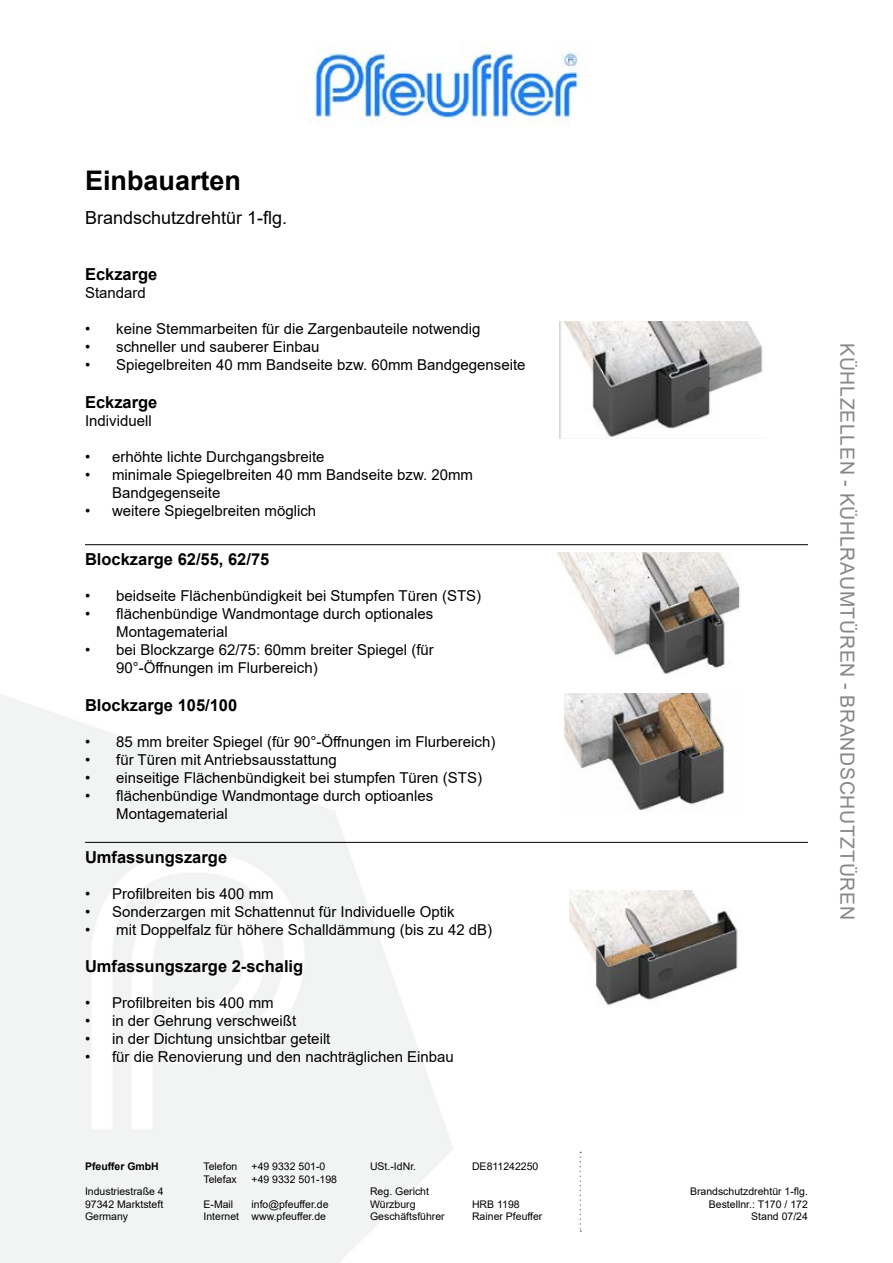
<style>
.page{position:relative;width:893px;height:1263px;background:#fff}
.page>*{position:absolute;margin:0;border:0;box-sizing:border-box;transform-origin:0 0}
.t1{font:700 27px "Arial";color:#000}
.t2{font:19.5px "Arial";letter-spacing:.035em;color:#878787}
.t3{font:18px "Arial";color:#000}
.t4{font:700 16.5px "Arial";color:#000}
.t5{font:15px/18px "Arial";color:#000}
.t6{font:10.5px/12.6px "Arial";color:#000;text-align:right}
.t7{font:700 10.5px "Arial";color:#000}
</style>
<div class="page">
<img style="left:314px;top:43px;width:274px;height:85px">
<svg style="left:579px;top:1152px;width:2px;height:80px"></svg>
<hr style="left:85px;top:842px;width:723px;height:1px;background:#000">
<hr style="left:85px;top:544px;width:723px;height:1px;background:#000">
<img style="left:560px;top:322px;width:203px;height:116px">
<img style="left:557px;top:553px;width:183px;height:121px">
<img style="left:563px;top:693px;width:162px;height:118px">
<img style="left:569px;top:890px;width:172px;height:116px">
<h1 class="t1" style="left:85px;top:161px;width:158px">Einbauarten</h1>
<p class="t3" style="left:85px;top:205px;width:204px">Brandschutzdrehtür 1-flg.</p>
<p class="t4" style="left:85px;top:262px;width:74px">Eckzarge</p>
<p class="t5" style="left:85px;top:284px;width:62px">Standard</p>
<p class="t5" style="left:85px;top:320px;width:397px">• keine Stemmarbeiten für die Zargenbauteile notwendig</p>
<p class="t5" style="left:85px;top:338px;width:236px">• schneller und sauberer Einbau</p>
<p class="t5" style="left:85px;top:356px;width:442px">• Spiegelbreiten 40 mm Bandseite bzw. 60mm Bandgegenseite</p>
<p class="t4" style="left:85px;top:390px;width:74px">Eckzarge</p>
<p class="t5" style="left:85px;top:411px;width:68px">Individuell</p>
<p class="t5" style="left:85px;top:447px;width:241px">• erhöhte lichte Durchgangsbreite</p>
<p class="t5" style="left:112px;top:465px;width:363px;text-indent:-27px">• minimale Spiegelbreiten 40 mm Bandseite bzw. 20mm<br>Bandgegenseite</p>
<p class="t5" style="left:85px;top:501px;width:233px">• weitere Spiegelbreiten möglich</p>
<p class="t4" style="left:85px;top:547px;width:186px">Blockzarge 62/55, 62/75</p>
<p class="t5" style="left:85px;top:586px;width:398px">• beidseite Flächenbündigkeit bei Stumpfen Türen (STS)</p>
<p class="t5" style="left:116px;top:604px;width:319px;text-indent:-31px">• flächenbündige Wandmontage durch optionales<br>Montagematerial</p>
<p class="t5" style="left:116px;top:640px;width:319px;text-indent:-31px">• bei Blockzarge 62/75: 60mm breiter Spiegel (für<br>90°-Öffnungen im Flurbereich)</p>
<p class="t4" style="left:85px;top:693px;width:154px">Blockzarge 105/100</p>
<p class="t5" style="left:85px;top:732px;width:412px">• 85 mm breiter Spiegel (für 90°-Öffnungen im Flurbereich)</p>
<p class="t5" style="left:85px;top:750px;width:253px">• für Türen mit Antriebsausstattung</p>
<p class="t5" style="left:85px;top:768px;width:398px">• einseitige Flächenbündigkeit bei stumpfen Türen (STS)</p>
<p class="t5" style="left:116px;top:786px;width:319px;text-indent:-31px">• flächenbündige Wandmontage durch optioanles<br>Montagematerial</p>
<p class="t4" style="left:85px;top:845px;width:144px">Umfassungszarge</p>
<p class="t5" style="left:85px;top:884px;width:190px">• Profilbreiten bis 400 mm</p>
<p class="t5" style="left:85px;top:902px;width:371px">• Sonderzargen mit Schattennut für Individuelle Optik</p>
<p class="t5" style="left:85px;top:920px;width:409px">• mit Doppelfalz für höhere Schalldämmung (bis zu 42 dB)</p>
<p class="t4" style="left:85px;top:955px;width:220px">Umfassungszarge 2-schalig</p>
<p class="t5" style="left:85px;top:994px;width:190px">• Profilbreiten bis 400 mm</p>
<p class="t5" style="left:85px;top:1012px;width:213px">• in der Gehrung verschweißt</p>
<p class="t5" style="left:85px;top:1030px;width:247px">• in der Dichtung unsichtbar geteilt</p>
<p class="t5" style="left:85px;top:1048px;width:370px">• für die Renovierung und den nachträglichen Einbau</p>
<p class="t7" style="left:85px;top:1159px;width:75px">Pfeuffer GmbH</p>
<p class="t6" style="left:204px;top:1160px;width:35px">Telefon</p>
<p class="t6" style="left:252px;top:1160px;width:75px">+49 9332 501-0</p>
<p class="t6" style="left:370px;top:1160px;width:48px">USt.-IdNr.</p>
<p class="t6" style="left:472px;top:1160px;width:68px">DE811242250</p>
<p class="t6" style="left:204px;top:1172px;width:35px">Telefax</p>
<p class="t6" style="left:252px;top:1172px;width:87px">+49 9332 501-198</p>
<p class="t6" style="left:85px;top:1185px;width:80px">Industriestraße 4</p>
<p class="t6" style="left:370px;top:1185px;width:60px">Reg. Gericht</p>
<p class="t6" style="left:85px;top:1198px;width:80px">97342 Marktsteft</p>
<p class="t6" style="left:204px;top:1198px;width:31px">E-Mail</p>
<p class="t6" style="left:252px;top:1198px;width:78px">info@pfeuffer.de</p>
<p class="t6" style="left:370px;top:1198px;width:47px">Würzburg</p>
<p class="t6" style="left:472px;top:1198px;width:49px">HRB 1198</p>
<p class="t6" style="left:85px;top:1210px;width:45px">Germany</p>
<p class="t6" style="left:204px;top:1210px;width:124px">Internet www.pfeuffer.de</p>
<p class="t6" style="left:370px;top:1210px;width:76px">Geschäftsführer</p>
<p class="t6" style="left:472px;top:1210px;width:72px">Rainer Pfeuffer</p>
<h2 class="t2" style="left:861px;top:343px;width:579px;rotate:90deg">KÜHLZELLEN - KÜHLRAUMTÜREN - BRANDSCHUTZTÜREN</h2>
<p class="t6" style="left:690px;top:1185px;width:119px">Brandschutzdrehtür 1-flg.<br>Bestellnr.: T170 / 172<br>Stand 07/24</p>
</div>
